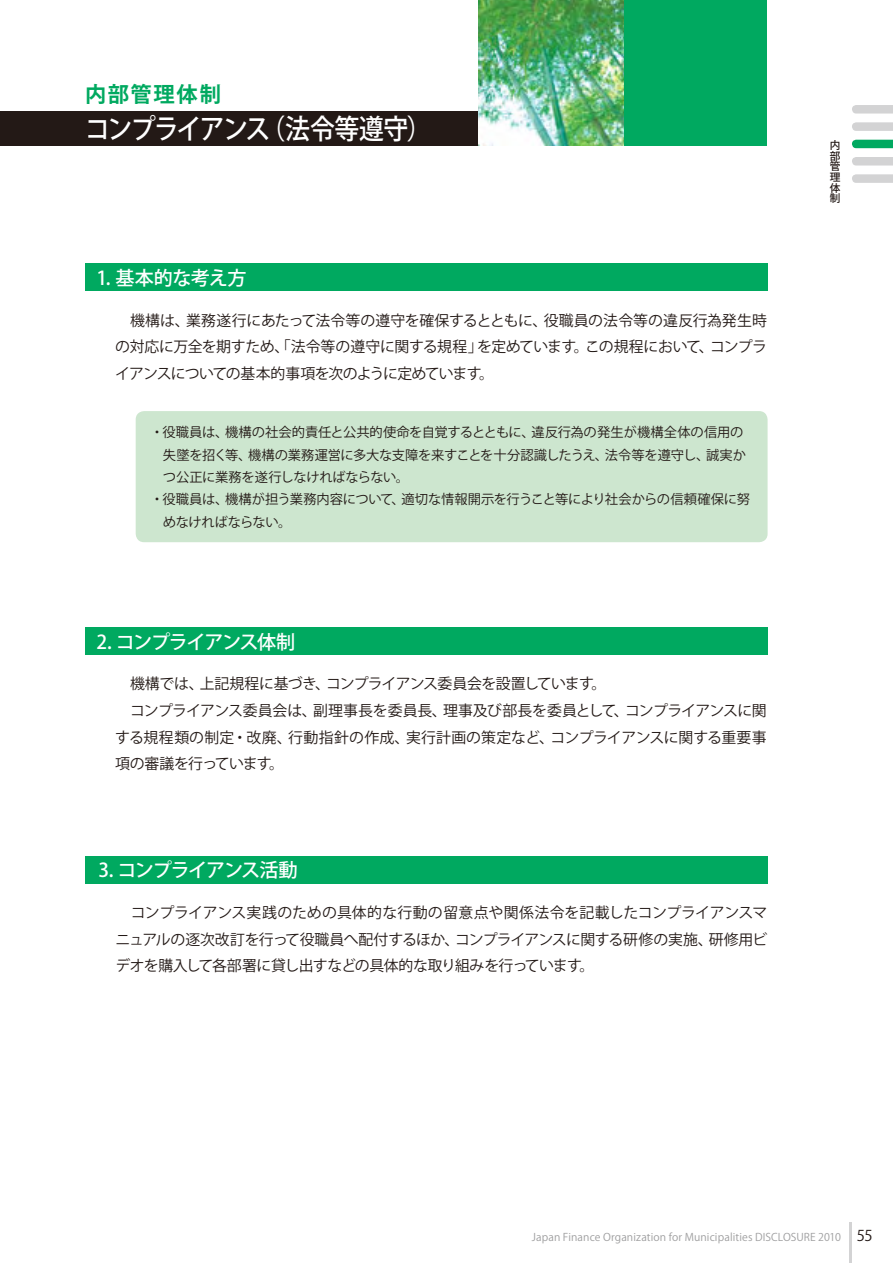
<style>
.page{position:relative;width:893px;height:1263px;background:#fff}
.page>*{position:absolute;margin:0;border:0;box-sizing:border-box;transform-origin:0 0}
.t1{font:27.6px "Koz Go Pro Medium 90 pv RKSJ V";letter-spacing:-.06em;color:#fff;scale:.9 1}
.t2{font:21.3px "Koz Go Pro Bold 90 pv RKSJ H";letter-spacing:.08em;color:#00a960}
.t3{font:19.2px "Koz Go Pro Medium 90 pv RKSJ V";letter-spacing:-.06em;color:#fff}
.t4{font:19.2px "Koz Go Pro Medium 90 pv RKSJ V";letter-spacing:-.025em;color:#fff}
.t5{font:14.85px/26.5px "Koz Go Pro Regular 90 pv RKSJ H";letter-spacing:-.035em;color:#231916;text-align:justify}
.t6{font:13.35px "Koz Go Pro Regular 90 pv RKSJ H";letter-spacing:-.015em;color:#231916}
.t7{font:10.65px "Koz Go Pro Regular 90 pv RKSJ H";letter-spacing:.01em;color:#9f9fa0}
.t8{font:10.65px/10.6px "Koz Go Pro Medium 90 pv RKSJ V";color:#231916;text-align:justify}
.s1{font-size:14.85px;color:#231916}
</style>
<div class="page">
<hr style="left:849px;top:1222px;width:3px;height:41px;background:#d3d3d4">
<svg style="left:852px;top:105px;width:41px;height:9px"></svg>
<svg style="left:852px;top:122px;width:41px;height:9px"></svg>
<svg style="left:852px;top:140px;width:41px;height:8px"></svg>
<svg style="left:852px;top:157px;width:41px;height:9px"></svg>
<svg style="left:852px;top:174px;width:41px;height:9px"></svg>
<div style="left:136px;top:411px;width:632px;height:131px;background:#cde6cf;border-radius:9px"></div>
<div style="left:85px;top:263px;width:682px;height:28px;background:#00a960"></div>
<div style="left:85px;top:627px;width:682px;height:28px;background:#00a960"></div>
<div style="left:85px;top:856px;width:682px;height:28px;background:#00a960"></div>
<div style="left:0;top:111px;width:755px;height:34px;background:#231916"></div>
<div style="left:623px;top:0;width:144px;height:145px;background:#00a960"></div>
<img style="left:478px;top:0;width:145px;height:145px">
<p class="t2" style="left:85px;top:86px;width:137px">内部管理体制</p>
<p class="t1" style="left:85px;top:118px;width:386px">コンプライアンス（法令等遵守）</p>
<p class="t4" style="left:96px;top:270px;width:152px">1. 基本的な考え方</p>
<p class="t5" style="left:115px;top:309px;width:653px">　機構は、業務遂行にあたって法令等の遵守を確保するとともに、役職員の法令等の違反行為発生時の対応に万全を期すため、「法令等の遵守に関する規程」を定めています。この規程において、コンプライアンスについての基本的事項を次のように定めています。</p>
<p class="t6" style="left:150px;top:427px;width:594px">・役職員は、機構の社会的責任と公共的使命を自覚するとともに、違反行為の発生が機構全体の信用の</p>
<p class="t6" style="left:163px;top:450px;width:585px">失墜を招く等、機構の業務運営に多大な支障を来すことを十分認識したうえ、法令等を遵守し、誠実か</p>
<p class="t6" style="left:163px;top:472px;width:248px">つ公正に業務を遂行しなければならない。</p>
<p class="t6" style="left:150px;top:494px;width:601px">・役職員は、機構が担う業務内容について、適切な情報開示を行うこと等により社会からの信頼確保に努</p>
<p class="t6" style="left:163px;top:517px;width:130px">めなければならない。</p>
<p class="t3" style="left:96px;top:634px;width:200px">2. コンプライアンス体制</p>
<p class="t5" style="left:115px;top:673px;width:653px;text-align:left">　機構では、上記規程に基づき、コンプライアンス委員会を設置しています。<br>　コンプライアンス委員会は、副理事長を委員長、理事及び部長を委員として、コンプライアンスに関する規程類の制定・改廃、行動指針の作成、実行計画の策定など、コンプライアンスに関する重要事項の審議を行っています。</p>
<p class="t3" style="left:99px;top:863px;width:201px">3. コンプライアンス活動</p>
<p class="t5" style="left:115px;top:901px;width:653px">　コンプライアンス実践のための具体的な行動の留意点や関係法令を記載したコンプライアンスマニュアルの逐次改訂を行って役職員へ配付するほか、コンプライアンスに関する研修の実施、研修用ビデオを購入して各部署に貸し出すなどの具体的な取り組みを行っています。</p>
<p class="t8" style="left:830px;top:141px;width:12px">内部管理体制</p>
<p class="t7" style="left:532px;top:1233px;width:342px">Japan Finance Organization for Municipalities DISCLOSURE 2010 <span class="s1">55</span></p>
</div>
